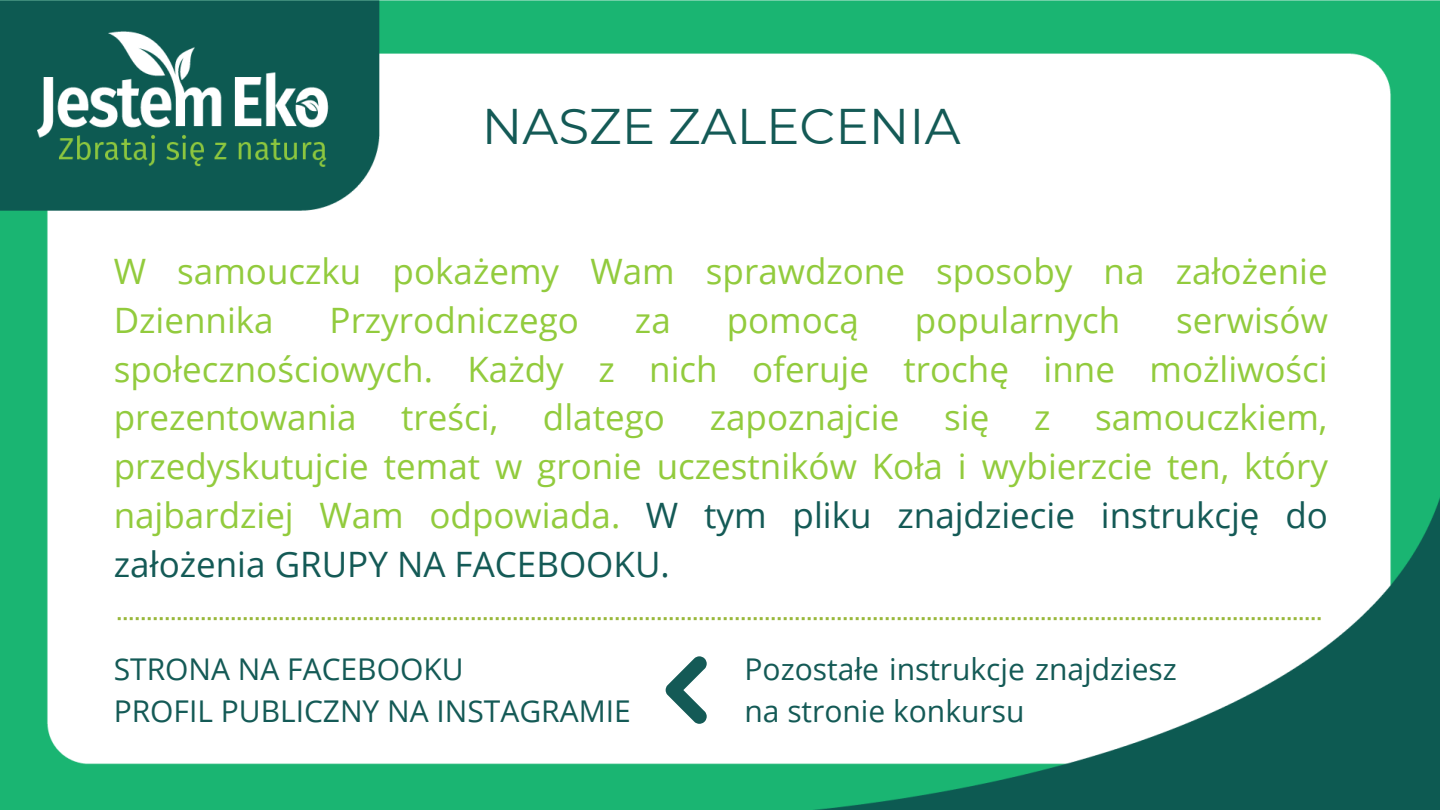
<style>
.page{position:relative;width:1440px;height:810px;background:#fff}
.page>*{position:absolute;margin:0;border:0;box-sizing:border-box;transform-origin:0 0}
.t1{font:50px "Montserrat";color:#145a56}
.t2{font:35px/48.8px "Open Sans";color:#92cb3d;text-align:justify}
.t3{font:30px/42px "Open Sans";color:#145a56}
.s1{color:#145a56}
</style>
<div class="page">
<img style="left:0;top:0;width:1440px;height:810px">
<svg style="left:666px;top:656px;width:41px;height:68px"></svg>
<svg style="left:118px;top:617px;width:1203px;height:3px"></svg>
<p class="t1" style="left:482px;top:95px;width:480px">NASZE ZALECENIA</p>
<p class="t2" style="left:114px;top:246px;width:1216px">W samouczku pokażemy Wam sprawdzone sposoby na założenie<br>Dziennika</p>
<p class="t2" style="left:114px;top:295px;width:1216px;text-indent:1063px">serwisów społecznościowych. Każdy z nich oferuje trochę inne możliwości prezentowania</p>
<p class="t2" style="left:330px;top:295px;width:251px">Przyrodniczego</p>
<p class="t2" style="left:635px;top:295px;width:37px">za</p>
<p class="t2" style="left:727px;top:295px;width:134px">pomocą</p>
<p class="t2" style="left:915px;top:295px;width:207px">popularnych</p>
<p class="t2" style="left:401px;top:392px;width:99px">treści,</p>
<p class="t2" style="left:543px;top:392px;width:124px">dlatego</p>
<p class="t2" style="left:710px;top:392px;width:191px">zapoznajcie</p>
<p class="t2" style="left:944px;top:392px;width:47px">się</p>
<p class="t2" style="left:1034px;top:392px;width:18px">z</p>
<p class="t2" style="left:114px;top:392px;width:1216px;text-indent:981px">samouczkiem, przedyskutujcie temat w gronie uczestników Koła i wybierzcie ten, który najbardziej Wam odpowiada. <span class="s1">W tym pliku znajdziecie instrukcję do założenia GRUPY NA FACEBOOKU.</span></p>
<p class="t3" style="left:114px;top:648px;width:351px">STRONA NA FACEBOOKU</p>
<p class="t3" style="left:114px;top:690px;width:519px">PROFIL PUBLICZNY NA INSTAGRAMIE</p>
<p class="t3" style="left:744px;top:648px;width:434px">Pozostałe instrukcje znajdziesz na stronie konkursu</p>
</div>
